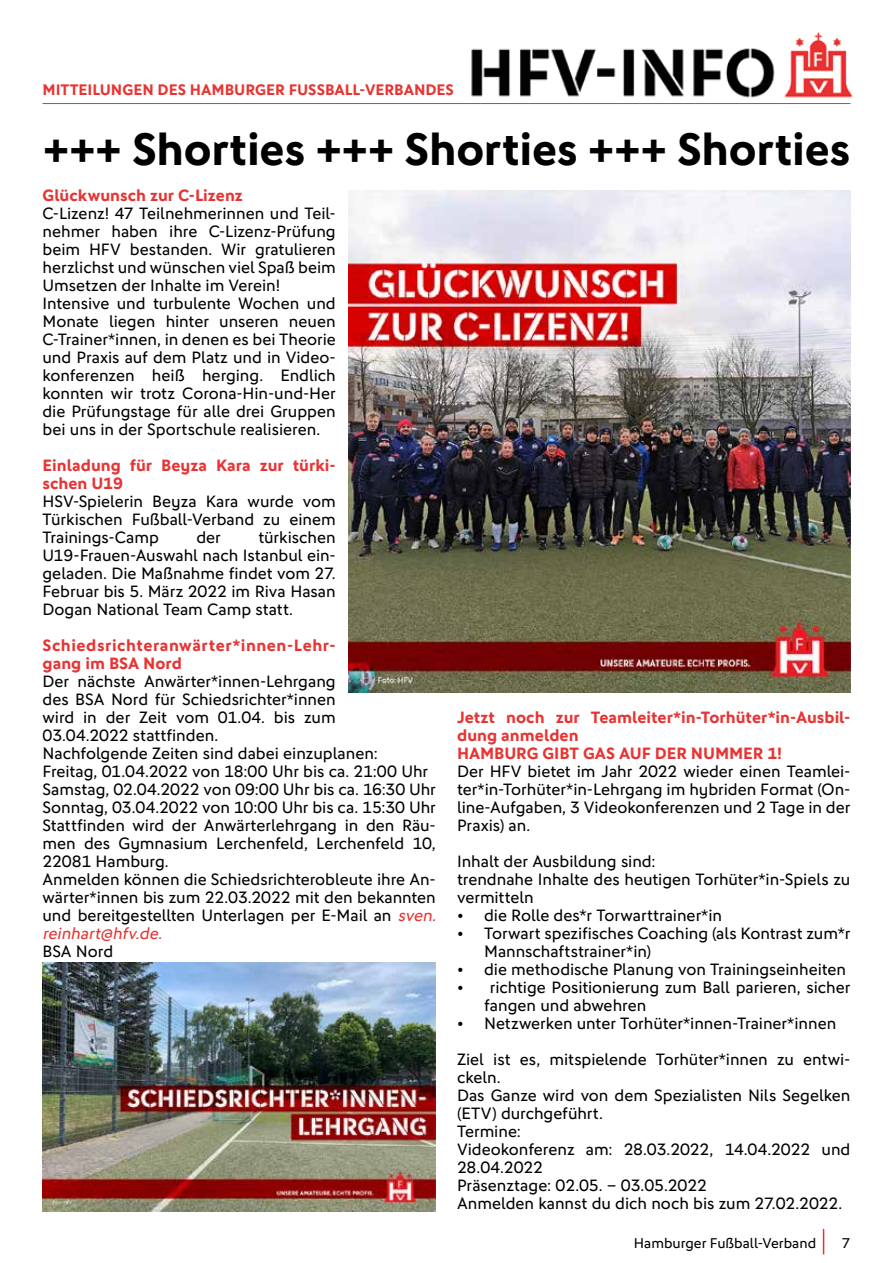
<style>
.page{position:relative;width:893px;height:1263px;background:#fff}
.page>*{position:absolute;margin:0;border:0;box-sizing:border-box;transform-origin:0 0}
.t1{font:700 45.75px "DFB Sans";letter-spacing:-.005em;color:#000}
.t2{font:16.5px/18px "DFB Sans";color:#000}
.t3{font:700 16.5px/18px "DFB Sans";color:#e73433}
.t4{font:700 16.5px/18px "DFB Sans";letter-spacing:.03em;color:#e73433}
.t5{font:700 15.3px "DFB Sans";color:#e73433}
.t6{font:14.25px "DFB Sans";color:#000}
.s1{font-style:italic;color:#e73433}
</style>
<div class="page">
<svg style="left:823px;top:1229px;width:1px;height:25px"></svg>
<hr style="left:43px;top:103px;width:807px;height:1px;background:#e73433">
<img style="left:471px;top:32px;width:382px;height:66px">
<img style="left:349px;top:190px;width:501px;height:502px">
<img style="left:43px;top:963px;width:393px;height:249px">
<p class="t5" style="left:43px;top:80px;width:413px">MITTEILUNGEN DES HAMBURGER FUSSBALL-VERBANDES</p>
<h1 class="t1" style="left:43px;top:122px;width:809px">+++ Shorties +++ Shorties +++ Shorties</h1>
<p class="t3" style="left:43px;top:186px;width:202px">Glückwunsch zur C-Lizenz</p>
<p class="t2" style="left:43px;top:204px;width:295px">C-Lizenz! 47 Teilnehmerinnen und Teil&shy;nehmer haben ihre C-Lizenz-Prüfung beim HFV bestanden. Wir gratulieren herzlichst und wünschen viel Spaß beim Umsetzen der Inhalte im Verein!<br>Intensive und turbulente Wochen und Monate liegen hinter unseren neuen C-Trainer*innen, in denen es bei Theorie und Praxis auf dem Platz und in Video&shy;konferenzen heiß herging. Endlich konnten wir trotz Corona-Hin-und-Her die Prüfungstage für alle drei Gruppen bei uns in der Sportschule realisieren.</p>
<p class="t3" style="left:43px;top:456px;width:295px">Einladung für Beyza Kara zur türki&shy;schen U19</p>
<p class="t2" style="left:43px;top:492px;width:295px;text-align:justify">HSV-Spielerin Beyza Kara wurde vom Türkischen Fußball-Verband zu einem Trainings-Camp</p>
<p class="t2" style="left:43px;top:528px;width:295px;text-align:justify;text-indent:216px">türkischen U19-Frauen-Auswahl nach Istanbul ein&shy;geladen. Die Maßnahme findet vom 27.<br>Februar bis 5. März 2022 im Riva Hasan Dogan National Team Camp statt.</p>
<p class="t4" style="left:43px;top:636px;width:295px">Schiedsrichteranwärter*innen-Lehr&shy;gang im BSA Nord</p>
<p class="t2" style="left:43px;top:672px;width:398px">Der nächste Anwärter*innen-Lehrgang<br>des BSA Nord für Schiedsrichter*innen<br>wird in der Zeit vom 01.04. bis zum<br>03.04.2022 stattfinden.<br>Nachfolgende Zeiten sind dabei einzuplanen:<br>Freitag, 01.04.2022 von 18:00 Uhr bis ca. 21:00 Uhr Samstag, 02.04.2022 von 09:00 Uhr bis ca. 16:30 Uhr Sonntag, 03.04.2022 von 10:00 Uhr bis ca. 15:30 Uhr Stattfinden wird der Anwärterlehrgang in den Räu&shy;men des Gymnasium Lerchenfeld, Lerchenfeld 10, 22081 Hamburg.<br>Anmelden können die Schiedsrichterobleute ihre An&shy;wärter*innen bis zum 22.03.2022 mit den bekannten und bereitgestellten Unterlagen per E-Mail an <span class="s1">sven. reinhart@hfv.de.</span></p>
<p class="t2" style="left:43px;top:942px;width:72px">BSA Nord</p>
<p class="t2" style="left:196px;top:528px;width:26px">der</p>
<p class="t3" style="left:457px;top:708px;width:395px">Jetzt noch zur Teamleiter*in-Torhüter*in-Ausbil&shy;dung anmelden<br>HAMBURG GIBT GAS AUF DER NUMMER 1!</p>
<p class="t2" style="left:457px;top:762px;width:395px;text-align:justify">Der HFV bietet im Jahr 2022 wieder einen Teamlei&shy;ter*in-Torhüter*in-Lehrgang im hybriden Format (On&shy;line-Aufgaben, 3 Videokonferenzen und 2 Tage in der Praxis) an.</p>
<p class="t2" style="left:457px;top:852px;width:395px">Inhalt der Ausbildung sind:<br>trendnahe Inhalte des heutigen Torhüter*in-Spiels zu vermitteln</p>
<p class="t2" style="left:457px;top:906px;width:267px">• die Rolle des*r Torwarttrainer*in</p>
<p class="t2" style="left:484px;top:924px;width:368px;text-indent:-27px">• Torwart spezifisches Coaching (als Kontrast zum*r<br>Mannschaftstrainer*in)</p>
<p class="t2" style="left:457px;top:960px;width:390px">• die methodische Planung von Trainingseinheiten</p>
<p class="t2" style="left:484px;top:978px;width:368px;text-indent:-27px">• richtige Positionierung zum Ball parieren, sicher fangen und abwehren</p>
<p class="t2" style="left:457px;top:1005px;width:395px;line-height:36px">• Netzwerken unter Torhüter*innen-Trainer*innen<br>Ziel ist es, mitspielende Torhüter*innen zu entwi-</p>
<p class="t2" style="left:457px;top:1068px;width:395px">ckeln.<br>Das Ganze wird von dem Spezialisten Nils Segelken (ETV) durchgeführt.<br>Termine:<br>Videokonferenz am: 28.03.2022, 14.04.2022 und<br>28.04.2022<br>Präsenztage: 02.05. – 03.05.2022<br>Anmelden kannst du dich noch bis zum 27.02.2022.</p>
<p class="t6" style="left:634px;top:1235px;width:184px">Hamburger Fußball-Verband</p>
<p class="t6" style="left:842px;top:1235px;width:10px">7</p>
</div>
